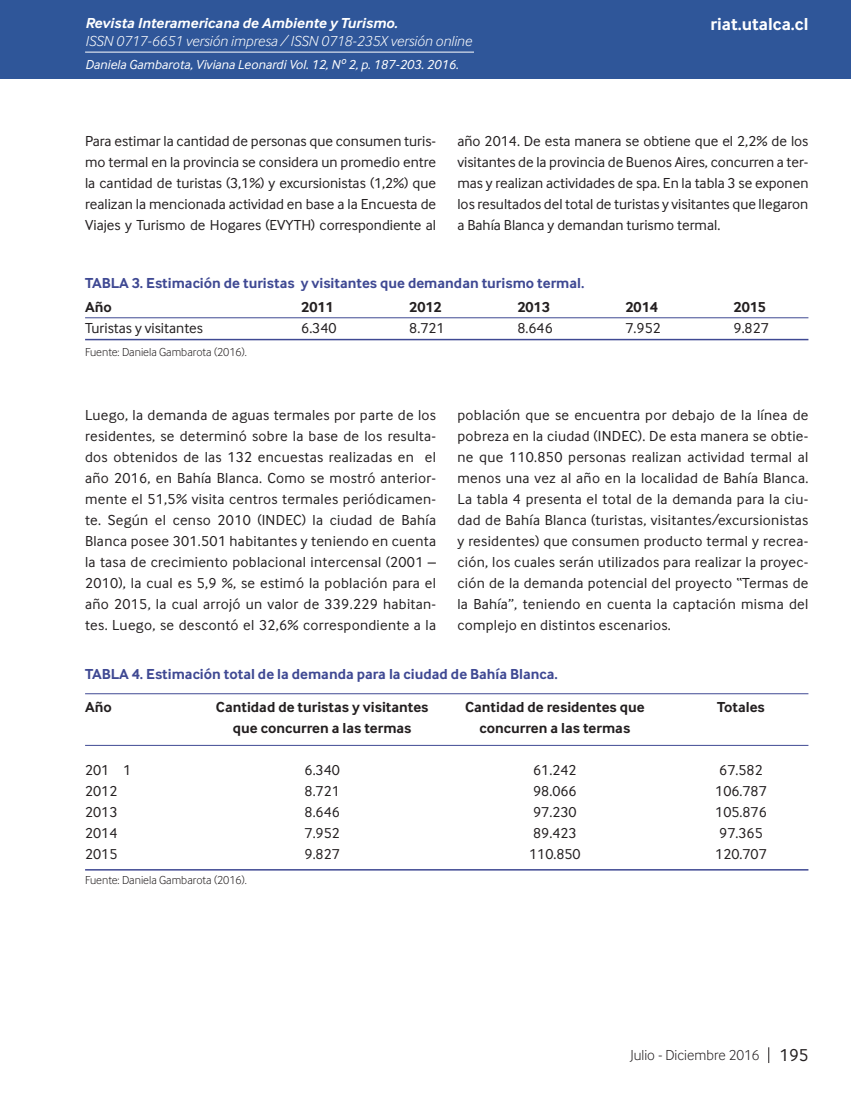
<style>
.page{position:relative;width:851px;height:1106px;background:#fff}
.page>*{position:absolute;margin:0;border:0;box-sizing:border-box;transform-origin:0 0}
.t1{font:700 18px "Inter Face";color:#fff}
.Cuerpo_de_Texto{font:15px/21px "Inter Face";color:#231f20;text-align:justify}
.Cuerpo_de_Texto-2{font:700 15px "Inter Face";color:#231f20}
.TABLA_001{font:700 15px "Inter Face";color:#3f4993}
.t2{font:italic 300 15px "Inter Face";color:#fff}
.t3{font:italic 700 15px "Inter Face";color:#fff}
.t4{font:300 15px "Inter Face";color:#231f20}
.Cuño_de_pagina{font:italic 13.5px "Inter Face";color:#fff}
.Fuente{font:300 12px "Inter Face";color:#231f20}
.s1{font-weight:400;font-size:18px}
</style>
<div class="page">
<div style="left:0;top:0;width:850px;height:79px;background:#2f5699"></div>
<hr style="left:85px;top:52px;width:389px;height:1px;background:#fff">
<svg style="left:768px;top:1047px;width:1px;height:16px"></svg>
<hr style="left:85px;top:339px;width:723px;height:1px;background:#3f4993">
<hr style="left:85px;top:317px;width:723px;height:1px;background:#3f4993">
<hr style="left:85px;top:869px;width:723px;height:1px;background:#3f4993">
<hr style="left:85px;top:745px;width:723px;height:1px;background:#3f4993">
<hr style="left:85px;top:693px;width:723px;height:1px;background:#3f4993">
<p class="t3" style="left:85px;top:15px;width:314px">Revista Interamericana de Ambiente y Turismo.</p>
<p class="t2" style="left:85px;top:33px;width:388px">ISSN 0717-6651 versión impresa / ISSN 0718-235X versión online</p>
<p class="Cuño_de_pagina" style="left:85px;top:56px;width:375px">Daniela Gambarota, Viviana Leonardi Vol. 12, Nº 2, p. 187-203. 2016.</p>
<p class="t1" style="left:710px;top:14px;width:99px">riat.utalca.cl</p>
<p class="Cuerpo_de_Texto" style="left:85px;top:130px;width:352px">Para estimar la cantidad de personas que consumen turis&shy;mo termal en la provincia se considera un promedio entre la cantidad de turistas (3,1%) y excursionistas (1,2%) que realizan la mencionada actividad en base a la Encuesta de Viajes y Turismo de Hogares (EVYTH) correspondiente al</p>
<p class="Cuerpo_de_Texto" style="left:457px;top:130px;width:352px">año 2014. De esta manera se obtiene que el 2,2% de los visitantes de la provincia de Buenos Aires, concurren a ter&shy;mas y realizan actividades de spa. En la tabla 3 se exponen los resultados del total de turistas y visitantes que llegaron a Bahía Blanca y demandan turismo termal.</p>
<p class="TABLA_001" style="left:85px;top:274px;width:501px">TABLA 3. Estimación de turistas y visitantes que demandan turismo termal.</p>
<p class="Cuerpo_de_Texto-2" style="left:85px;top:298px;width:28px">Año</p>
<p class="Cuerpo_de_Texto-2" style="left:301px;top:298px;width:34px">2011</p>
<p class="Cuerpo_de_Texto-2" style="left:409px;top:298px;width:34px">2012</p>
<p class="Cuerpo_de_Texto-2" style="left:517px;top:298px;width:34px">2013</p>
<p class="Cuerpo_de_Texto-2" style="left:625px;top:298px;width:34px">2014</p>
<p class="Cuerpo_de_Texto-2" style="left:733px;top:298px;width:34px">2015</p>
<p class="Cuerpo_de_Texto" style="left:85px;top:317px;width:119px">Turistas y visitantes</p>
<p class="Cuerpo_de_Texto" style="left:301px;top:317px;width:37px">6.340</p>
<p class="Cuerpo_de_Texto" style="left:409px;top:317px;width:37px">8.721</p>
<p class="Cuerpo_de_Texto" style="left:517px;top:317px;width:37px">8.646</p>
<p class="Cuerpo_de_Texto" style="left:625px;top:317px;width:37px">7.952</p>
<p class="Cuerpo_de_Texto" style="left:733px;top:317px;width:37px">9.827</p>
<p class="Fuente" style="left:85px;top:345px;width:163px">Fuente: Daniela Gambarota (2016).</p>
<p class="Cuerpo_de_Texto" style="left:85px;top:404px;width:352px">Luego, la demanda de aguas termales por parte de los residentes, se determinó sobre la base de los resulta&shy;dos obtenidos de las 132 encuestas realizadas en el año 2016, en Bahía Blanca. Como se mostró anterior&shy;mente el 51,5% visita centros termales periódicamen&shy;te. Según el censo 2010 (INDEC) la ciudad de Bahía Blanca posee 301.501 habitantes y teniendo en cuenta la tasa de crecimiento poblacional intercensal (2001 – 2010), la cual es 5,9 %, se estimó la población para el año 2015, la cual arrojó un valor de 339.229 habitan&shy;tes. Luego, se descontó el 32,6% correspondiente a la</p>
<p class="Cuerpo_de_Texto" style="left:457px;top:404px;width:352px">población que se encuentra por debajo de la línea de pobreza en la ciudad (INDEC). De esta manera se obtie&shy;ne que 110.850 personas realizan actividad termal al menos una vez al año en la localidad de Bahía Blanca.<br>La tabla 4 presenta el total de la demanda para la ciu&shy;dad de Bahía Blanca (turistas, visitantes/excursionistas y residentes) que consumen producto termal y recrea&shy;ción, los cuales serán utilizados para realizar la proyec&shy;ción de la demanda potencial del proyecto “Termas de la Bahía”, teniendo en cuenta la captación misma del complejo en distintos escenarios.</p>
<p class="TABLA_001" style="left:85px;top:665px;width:474px">TABLA 4. Estimación total de la demanda para la ciudad de Bahía Blanca.</p>
<p class="Cuerpo_de_Texto-2" style="left:85px;top:698px;width:28px">Año</p>
<p class="Cuerpo_de_Texto-2" style="left:216px;top:698px;width:214px">Cantidad de turistas y visitantes</p>
<p class="Cuerpo_de_Texto-2" style="left:465px;top:698px;width:181px">Cantidad de residentes que</p>
<p class="Cuerpo_de_Texto-2" style="left:717px;top:698px;width:49px">Totales</p>
<p class="Cuerpo_de_Texto-2" style="left:233px;top:719px;width:180px">que concurren a las termas</p>
<p class="Cuerpo_de_Texto-2" style="left:479px;top:719px;width:152px">concurren a las termas</p>
<p class="Cuerpo_de_Texto" style="left:85px;top:759px;width:48px">201 1</p>
<p class="Cuerpo_de_Texto" style="left:304px;top:759px;width:37px">6.340</p>
<p class="Cuerpo_de_Texto" style="left:533px;top:759px;width:45px">61.242</p>
<p class="Cuerpo_de_Texto" style="left:719px;top:759px;width:45px">67.582</p>
<p class="Cuerpo_de_Texto" style="left:85px;top:780px;width:34px">2012</p>
<p class="Cuerpo_de_Texto" style="left:304px;top:780px;width:37px">8.721</p>
<p class="Cuerpo_de_Texto" style="left:533px;top:780px;width:45px">98.066</p>
<p class="Cuerpo_de_Texto" style="left:715px;top:780px;width:53px">106.787</p>
<p class="Cuerpo_de_Texto" style="left:85px;top:801px;width:34px">2013</p>
<p class="Cuerpo_de_Texto" style="left:304px;top:801px;width:37px">8.646</p>
<p class="Cuerpo_de_Texto" style="left:533px;top:801px;width:45px">97.230</p>
<p class="Cuerpo_de_Texto" style="left:715px;top:801px;width:53px">105.876</p>
<p class="Cuerpo_de_Texto" style="left:85px;top:822px;width:34px">2014</p>
<p class="Cuerpo_de_Texto" style="left:304px;top:822px;width:37px">7.952</p>
<p class="Cuerpo_de_Texto" style="left:533px;top:822px;width:45px">89.423</p>
<p class="Cuerpo_de_Texto" style="left:719px;top:822px;width:45px">97.365</p>
<p class="Cuerpo_de_Texto" style="left:85px;top:843px;width:34px">2015</p>
<p class="Cuerpo_de_Texto" style="left:304px;top:843px;width:37px">9.827</p>
<p class="Cuerpo_de_Texto" style="left:529px;top:843px;width:53px">110.850</p>
<p class="Cuerpo_de_Texto" style="left:715px;top:843px;width:53px">120.707</p>
<p class="Fuente" style="left:85px;top:873px;width:163px">Fuente: Daniela Gambarota (2016).</p>
<p class="t4" style="left:630px;top:1046px;width:180px">Julio - Diciembre 2016 <span class="s1">195</span></p>
</div>
